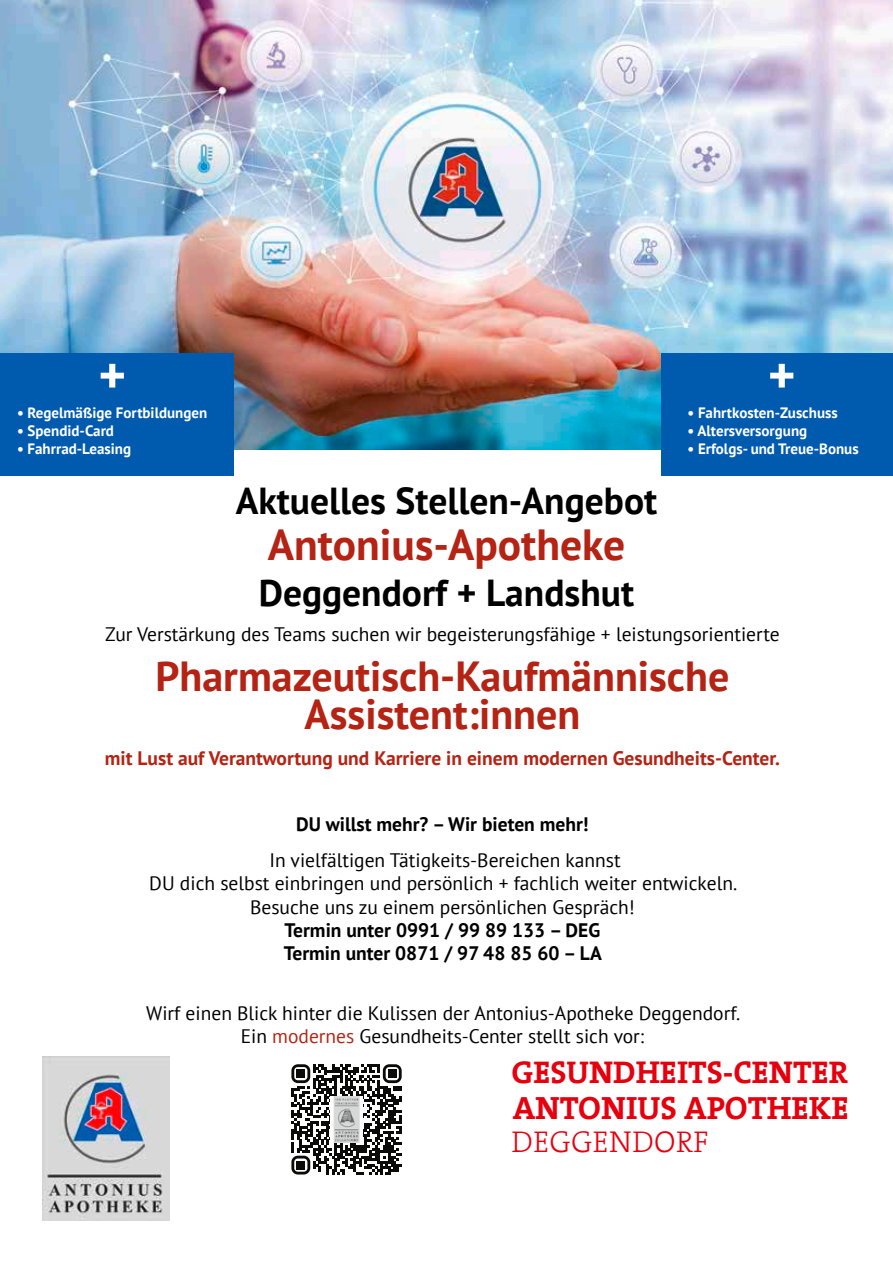
<style>
.page{position:relative;width:893px;height:1263px;background:#fff}
.page>*{position:absolute;margin:0;border:0;box-sizing:border-box;transform-origin:0 0}
.t1{font:700 52.5px "PT Sans";color:#fff}
.t2{font:700 43.5px "PT Sans";color:#b42314}
.t3{font:700 42px/37.5px "PT Sans";color:#b42314;text-align:center}
.t4{font:700 37.5px "PT Sans";color:#000}
.t5{font:700 32.4px "The Serif";color:#e6000e}
.t6{font:700 31.8px "The Serif";color:#e6000e}
.t7{font:300 30.3px "The Serif";letter-spacing:.01em;color:#e6000e}
.t8{font:19.5px/23.4px "PT Sans";color:#000;text-align:center}
.t9{font:700 19.5px/23.4px "PT Sans";color:#000}
.t10{font:700 19.5px "PT Sans";color:#b42314}
.t11{font:700 15px "PT Sans";color:#fff}
.s1{color:#b42314}
</style>
<div class="page">
<img style="left:0;top:0;width:893px;height:449px">
<svg style="left:291px;top:1064px;width:111px;height:110px"></svg>
<div style="left:297px;top:1070px;width:8px;height:8px;background:#0b0b0a"></div>
<div style="left:388px;top:1070px;width:8px;height:8px;background:#0b0b0a"></div>
<div style="left:297px;top:1161px;width:8px;height:8px;background:#0b0b0a"></div>
<img style="left:330px;top:1096px;width:33px;height:46px">
<img style="left:43px;top:1057px;width:127px;height:163px">
<div style="left:0;top:353px;width:233px;height:122px;background:#005baf"></div>
<div style="left:662px;top:353px;width:231px;height:122px;background:#005baf"></div>
<h1 class="t1" style="left:98px;top:340px;width:29px">+</h1>
<h1 class="t1" style="left:768px;top:340px;width:29px">+</h1>
<p class="t11" style="left:17px;top:403px;width:192px">• Regelmäßige Fortbildungen</p>
<p class="t11" style="left:17px;top:421px;width:99px">• Spendid-Card</p>
<p class="t11" style="left:17px;top:439px;width:116px">• Fahrrad-Leasing</p>
<p class="t11" style="left:687px;top:403px;width:152px">• Fahrtkosten-Zuschuss</p>
<p class="t11" style="left:687px;top:421px;width:121px">• Altersversorgung</p>
<p class="t11" style="left:687px;top:439px;width:173px">• Erfolgs- und Treue-Bonus</p>
<h3 class="t4" style="left:236px;top:477px;width:423px">Aktuelles Stellen-Angebot</h3>
<h2 class="t2" style="left:268px;top:516px;width:359px">Antonius-Apotheke</h2>
<h3 class="t4" style="left:259px;top:568px;width:377px">Deggendorf + Landshut</h3>
<p class="t8" style="left:105px;top:622px;width:676px">Zur Verstärkung des Teams suchen wir begeisterungsfähige + leistungsorientierte</p>
<h3 class="t3" style="left:156px;top:657px;width:575px">Pharmazeutisch-Kaufmännische<br>Assistent:innen</h3>
<p class="t10" style="left:105px;top:745px;width:676px">mit Lust auf Verantwortung und Karriere in einem modernen Gesundheits-Center.</p>
<p class="t9" style="left:296px;top:812px;width:294px">DU willst mehr? – Wir bieten mehr!</p>
<p class="t8" style="left:149px;top:848px;width:589px">In vielfältigen Tätigkeits-Bereichen kannst<br>DU dich selbst einbringen und persönlich + fachlich weiter entwickeln.<br>Besuche uns zu einem persönlichen Gespräch!</p>
<p class="t9" style="left:284px;top:918px;width:319px">Termin unter 0991 / 99 89 133 – DEG<br>Termin unter 0871 / 97 48 85 60 – LA</p>
<p class="t8" style="left:146px;top:1001px;width:596px">Wirf einen Blick hinter die Kulissen der Antonius-Apotheke Deggendorf.<br>Ein <span class="s1">modernes</span> Gesundheits-Center stellt sich vor:</p>
<h3 class="t6" style="left:512px;top:1045px;width:338px">GESUNDHEITS-CENTER</h3>
<h3 class="t5" style="left:513px;top:1081px;width:338px">ANTONIUS APOTHEKE</h3>
<h3 class="t7" style="left:512px;top:1116px;width:199px">DEGGENDORF</h3>
</div>
